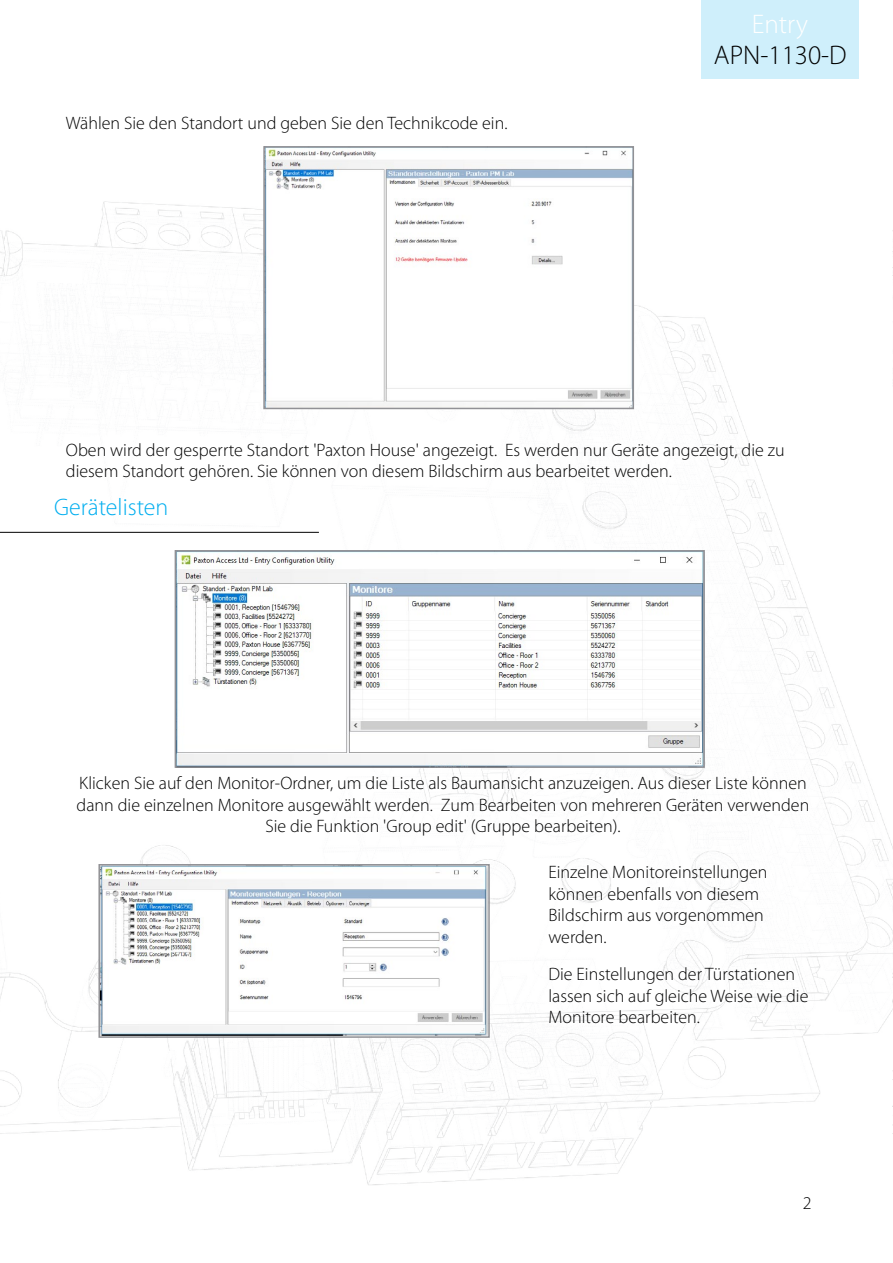
<style>
.page{position:relative;width:893px;height:1263px;background:#fff}
.page>*{position:absolute;margin:0;border:0;box-sizing:border-box;transform-origin:0 0}
.t1{font:300 27px "Myriad Pro";color:#000}
.t2{font:300 27px "Myriad Pro";color:#fff}
.t3{font:300 24px "Myriad Pro";color:#00aeef}
.t4{font:300 18px/21.6px "Myriad Pro";color:#000}
</style>
<div class="page">
<img style="left:0;top:201px;width:893px;height:984px">
<div style="left:702px;top:0;width:157px;height:79px;background:#cfeffb"></div>
<hr style="left:0;top:532px;width:319px;height:1px;background:#000">
<img style="left:101px;top:867px;width:386px;height:168px">
<div style="left:98px;top:864px;width:392px;height:174px;border:2px solid #919195"></div>
<img style="left:178px;top:553px;width:524px;height:212px">
<div style="left:175px;top:550px;width:530px;height:218px;border:2px solid #919195"></div>
<img style="left:266px;top:149px;width:365px;height:257px">
<div style="left:263px;top:146px;width:371px;height:263px;border:2px solid #919195"></div>
<h1 class="t2" style="left:752px;top:8px;width:58px">Entry</h1>
<p class="t4" style="left:66px;top:112px;width:443px">Wählen Sie den Standort und geben Sie den Technikcode ein.</p>
<h1 class="t1" style="left:714px;top:39px;width:134px">APN-1130-D</h1>
<p class="t4" style="left:66px;top:439px;width:720px">Oben wird der gesperrte Standort 'Paxton House' angezeigt. Es werden nur Geräte angezeigt, die zu diesem Standort gehören. Sie können von diesem Bildschirm aus bearbeitet werden.</p>
<h2 class="t3" style="left:54px;top:493px;width:116px">Gerätelisten</h2>
<p class="t4" style="left:77px;top:772px;width:734px;text-align:center">Klicken Sie auf den Monitor-Ordner, um die Liste als Baumansicht anzuzeigen. Aus dieser Liste können dann die einzelnen Monitore ausgewählt werden. Zum Bearbeiten von mehreren Geräten verwenden<br>Sie die Funktion 'Group edit' (Gruppe bearbeiten).</p>
<p class="t4" style="left:548px;top:861px;width:221px">Einzelne Monitoreinstellungen können ebenfalls von diesem<br>Bildschirm aus vorgenommen werden.</p>
<p class="t4" style="left:548px;top:963px;width:261px">Die Einstellungen der Türstationen lassen sich auf gleiche Weise wie die<br>Monitore bearbeiten.</p>
<p class="t4" style="left:803px;top:1192px;width:10px">2</p>
</div>
